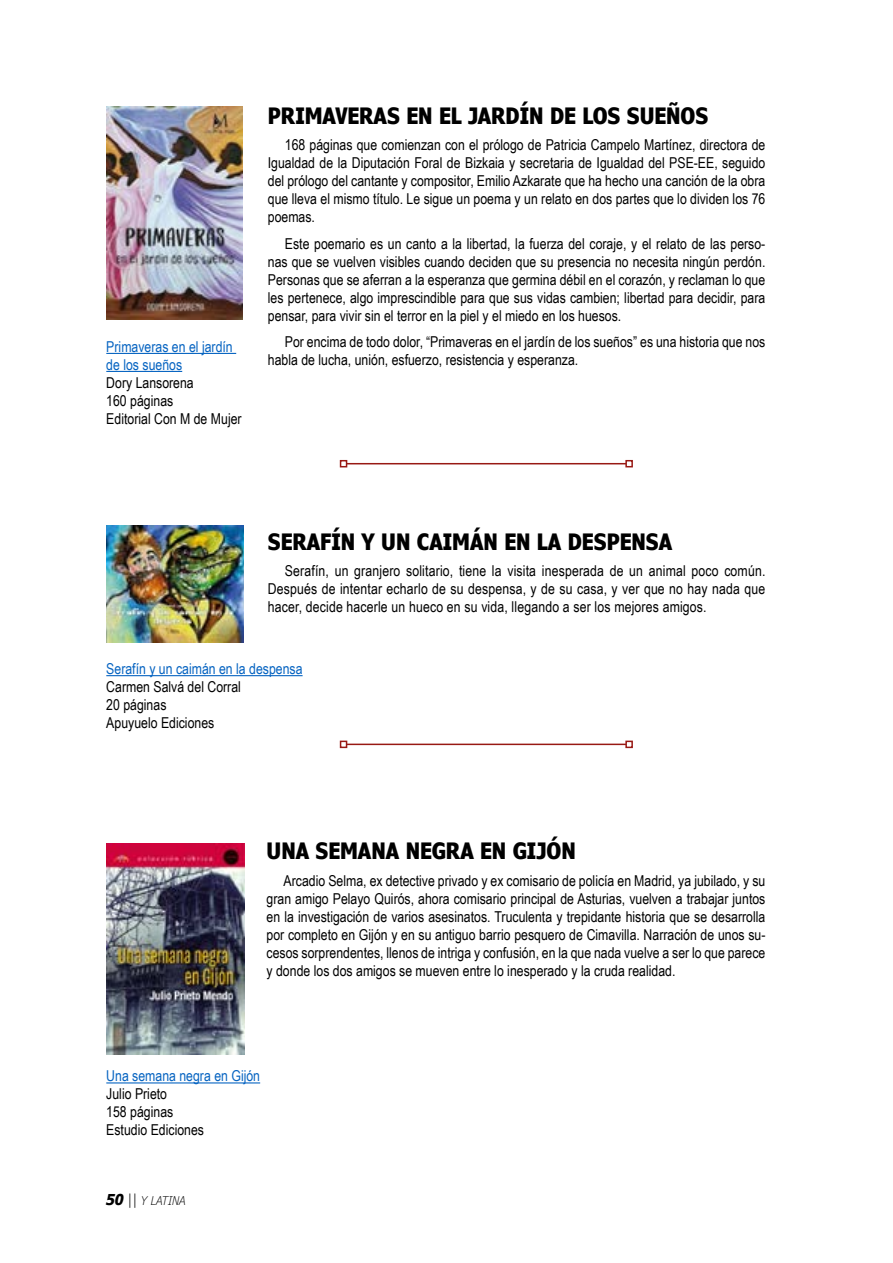
<style>
.page{position:relative;width:893px;height:1263px;background:#fff}
.page>*{position:absolute;margin:0;border:0;box-sizing:border-box;transform-origin:0 0}
.t1{font:700 condensed 22.5px "Verdana Pro";color:#000}
.t2{font:15px/18px "Arial Narrow";color:#000;text-align:justify}
.t3{font:15px/18px "Arial Narrow";color:#0563c1}
.t4{font:italic 300 condensed 12px "Verdana Pro";color:#000}
.s1{font-weight:700;font-size:15px}
.s2{font-size:15px}
</style>
<div class="page">
<img style="left:107px;top:106px;width:136px;height:213px">
<hr style="left:106px;top:353px;width:130px;height:1px;background:#0563c1">
<hr style="left:106px;top:371px;width:76px;height:1px;background:#0563c1">
<hr style="left:347px;top:463px;width:279px;height:1px;background:#981914">
<div style="left:340px;top:460px;width:7px;height:7px;border:2px solid #981914"></div>
<div style="left:625px;top:460px;width:8px;height:7px;border:2px solid #981914"></div>
<hr style="left:347px;top:744px;width:279px;height:1px;background:#981914">
<div style="left:340px;top:741px;width:7px;height:7px;border:2px solid #981914"></div>
<div style="left:625px;top:741px;width:8px;height:7px;border:2px solid #981914"></div>
<img style="left:106px;top:526px;width:137px;height:117px">
<hr style="left:106px;top:675px;width:197px;height:1px;background:#0563c1">
<img style="left:106px;top:843px;width:138px;height:211px">
<hr style="left:106px;top:1082px;width:154px;height:1px;background:#0563c1">
<p class="t3" style="left:106px;top:337px;width:128px">Primaveras en el jardín de los sueños</p>
<p class="t2" style="left:106px;top:373px;width:137px;text-align:left">Dory Lansorena<br>160 páginas<br>Editorial Con M de Mujer</p>
<h1 class="t1" style="left:268px;top:100px;width:442px">PRIMAVERAS EN EL JARDÍN DE LOS SUEÑOS</h1>
<p class="t2" style="left:268px;top:135px;width:499px;text-indent:17px">168 páginas que comienzan con el prólogo de Patricia Campelo Martínez, directora de Igualdad de la Diputación Foral de Bizkaia y secretaria de Igualdad del PSE-EE, seguido del prólogo del cantante y compositor, Emilio Azkarate que ha hecho una canción de la obra que lleva el mismo título. Le sigue un poema y un relato en dos partes que lo dividen los 76 poemas.</p>
<p class="t2" style="left:268px;top:234px;width:499px;text-indent:17px">Este poemario es un canto a la libertad, la fuerza del coraje, y el relato de las perso&shy;nas que se vuelven visibles cuando deciden que su presencia no necesita ningún perdón.<br>Personas que se aferran a la esperanza que germina débil en el corazón, y reclaman lo que les pertenece, algo imprescindible para que sus vidas cambien; libertad para decidir, para pensar, para vivir sin el terror en la piel y el miedo en los huesos.</p>
<p class="t2" style="left:268px;top:332px;width:499px;text-indent:17px">Por encima de todo dolor, “Primaveras en el jardín de los sueños” es una historia que nos habla de lucha, unión, esfuerzo, resistencia y esperanza.</p>
<h1 class="t1" style="left:268px;top:526px;width:406px">SERAFÍN Y UN CAIMÁN EN LA DESPENSA</h1>
<p class="t2" style="left:268px;top:561px;width:499px;text-indent:17px">Serafín, un granjero solitario, tiene la visita inesperada de un animal poco común.<br>Después de intentar echarlo de su despensa, y de su casa, y ver que no hay nada que hacer, decide hacerle un hueco en su vida, llegando a ser los mejores amigos.</p>
<p class="t3" style="left:106px;top:659px;width:198px">Serafín y un caimán en la despensa</p>
<p class="t2" style="left:106px;top:677px;width:136px;text-align:left">Carmen Salvá del Corral<br>20 páginas<br>Apuyuelo Ediciones</p>
<h1 class="t1" style="left:267px;top:836px;width:311px">UNA SEMANA NEGRA EN GIJÓN</h1>
<p class="t2" style="left:267px;top:871px;width:500px;text-indent:17px">Arcadio Selma, ex detective privado y ex comisario de policía en Madrid, ya jubilado, y su gran amigo Pelayo Quirós, ahora comisario principal de Asturias, vuelven a trabajar juntos en la investigación de varios asesinatos. Truculenta y trepidante historia que se desarrolla por completo en Gijón y en su antiguo barrio pesquero de Cimavilla. Narración de unos su&shy;cesos sorprendentes, llenos de intriga y confusión, en la que nada vuelve a ser lo que parece y donde los dos amigos se mueven entre lo inesperado y la cruda realidad.</p>
<p class="t3" style="left:106px;top:1066px;width:155px">Una semana negra en Gijón</p>
<p class="t2" style="left:106px;top:1084px;width:99px;text-align:left">Julio Prieto<br>158 páginas<br>Estudio Ediciones</p>
<p class="t4" style="left:106px;top:1193px;width:81px"><span class="s1">50</span> <span class="s2">||</span> Y LATINA</p>
</div>
